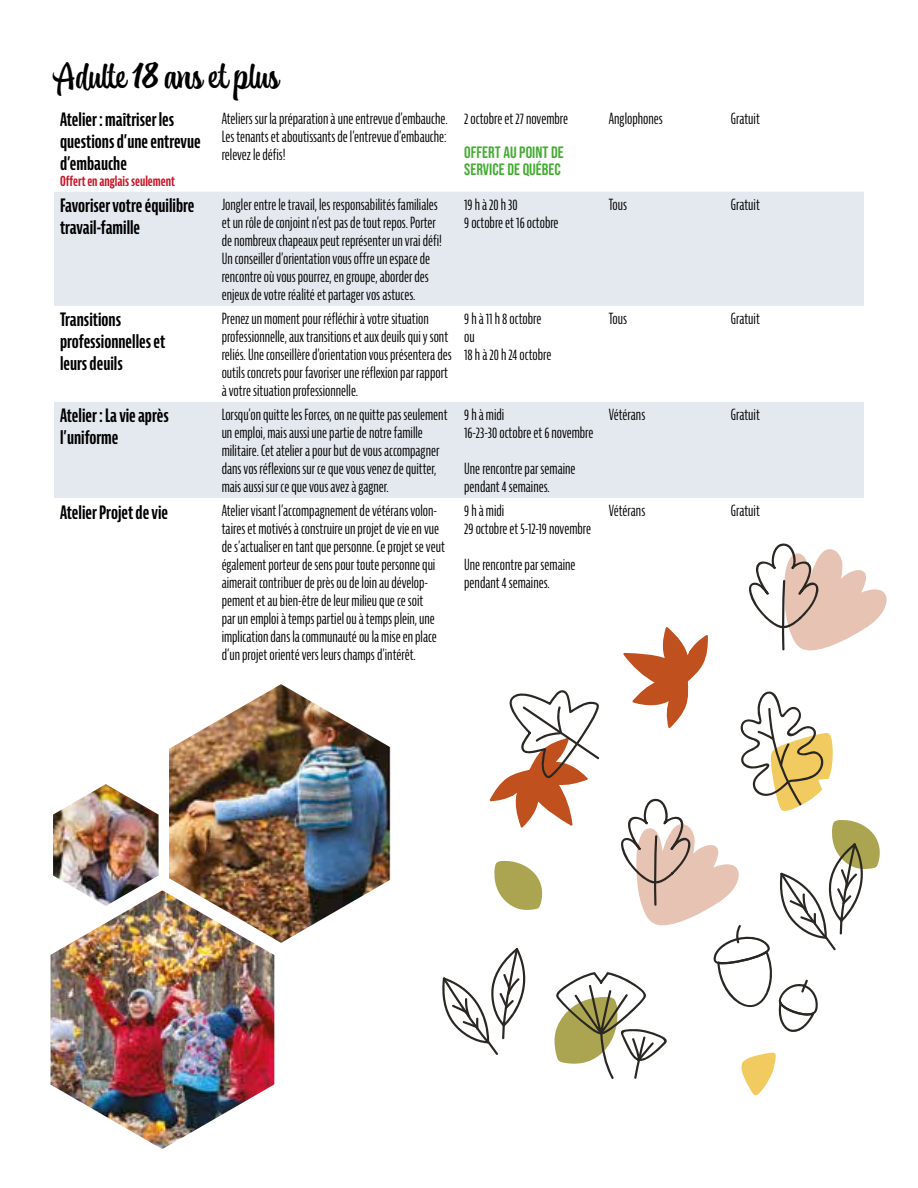
<style>
.page{position:relative;width:918px;height:1188px;background:#fff}
.page>*{position:absolute;margin:0;border:0;box-sizing:border-box;transform-origin:0 0}
.t1{font:33px "Atocha";color:#000}
.t2{font:700 extra-condensed 18px/21.6px "Bernina Sans";color:#000}
.t3{font:16.5px/16.5px "Bebas Neue Semi Rounded";color:#45ac34}
.t4{font:extra-condensed 15px/18px "Bernina Sans";color:#000}
.t5{font:700 extra-condensed 13.5px "Bernina Sans";color:#c91527}
</style>
<div class="page">
<svg style="left:54px;top:192px;width:810px;height:306px;fill:#e4e9ef"></svg>
<svg style="left:442px;top:543px;width:445px;height:552px"></svg>
<img style="left:51px;top:890px;width:223px;height:259px">
<img style="left:169px;top:684px;width:221px;height:259px">
<img style="left:53px;top:784px;width:106px;height:122px">
<h1 class="t1" style="left:54px;top:54px;width:226px">Adulte 18 ans et plus</h1>
<p class="t2" style="left:60px;top:110px;width:142px">Atelier : maîtriser les questions d’une entrevue d’embauche</p>
<p class="t5" style="left:60px;top:173px;width:117px">Offert en anglais seulement</p>
<p class="t4" style="left:222px;top:110px;width:228px;text-align:justify">Ateliers sur la préparation à une entrevue d’embauche.<br>Les tenants et aboutissants de l’entrevue d’embauche: relevez le défis!</p>
<p class="t4" style="left:464px;top:110px;width:105px">2 octobre et 27 novembre</p>
<p class="t3" style="left:464px;top:144px;width:101px">OFFERT AU POINT DE<br>SERVICE DE QUÉBEC</p>
<p class="t4" style="left:609px;top:110px;width:55px">Anglophones</p>
<p class="t4" style="left:731px;top:110px;width:31px">Gratuit</p>
<p class="t2" style="left:60px;top:195px;width:136px">Favoriser votre équilibre travail-famille</p>
<p class="t4" style="left:222px;top:196px;width:222px">Jongler entre le travail, les responsabilités familiales et un rôle de conjoint n’est pas de tout repos. Porter de nombreux chapeaux peut représenter un vrai défi!<br>Un conseiller d’orientation vous offre un espace de rencontre où vous pourrez, en groupe, aborder des enjeux de votre réalité et partager vos astuces.</p>
<p class="t4" style="left:464px;top:196px;width:96px">19 h à 20 h 30<br>9 octobre et 16 octobre</p>
<p class="t4" style="left:609px;top:196px;width:20px">Tous</p>
<p class="t4" style="left:731px;top:196px;width:31px">Gratuit</p>
<p class="t2" style="left:60px;top:310px;width:107px">Transitions professionnelles et leurs deuils</p>
<p class="t4" style="left:222px;top:310px;width:232px">Prenez un moment pour réfléchir à votre situation professionnelle, aux transitions et aux deuils qui y sont reliés. Une conseillère d’orientation vous présentera des outils concrets pour favoriser une réflexion par rapport à votre situation professionnelle.</p>
<p class="t4" style="left:464px;top:310px;width:89px">9 h à 11 h 8 octobre ou<br>18 h à 20 h 24 octobre</p>
<p class="t4" style="left:609px;top:310px;width:20px">Tous</p>
<p class="t4" style="left:731px;top:310px;width:31px">Gratuit</p>
<p class="t2" style="left:60px;top:406px;width:110px">Atelier : La vie après l’uniforme</p>
<p class="t4" style="left:222px;top:406px;width:227px">Lorsqu’on quitte les Forces, on ne quitte pas seulement un emploi, mais aussi une partie de notre famille militaire. Cet atelier a pour but de vous accompagner dans vos réflexions sur ce que vous venez de quitter, mais aussi sur ce que vous avez à gagner.</p>
<p class="t4" style="left:464px;top:406px;width:131px">9 h à midi<br>16-23-30 octobre et 6 novembre</p>
<p class="t4" style="left:609px;top:406px;width:38px">Vétérans</p>
<p class="t4" style="left:731px;top:406px;width:31px">Gratuit</p>
<p class="t4" style="left:464px;top:460px;width:113px">Une rencontre par semaine pendant 4 semaines.</p>
<p class="t2" style="left:60px;top:502px;width:110px">Atelier Projet de vie</p>
<p class="t4" style="left:222px;top:502px;width:225px">Atelier visant l’accompagnement de vétérans volon&shy;taires et motivés à construire un projet de vie en vue de s’actualiser en tant que personne. Ce projet se veut également porteur de sens pour toute personne qui aimerait contribuer de près ou de loin au dévelop&shy;pement et au bien-être de leur milieu que ce soit<br>par un emploi à temps partiel ou à temps plein, une implication dans la communauté ou la mise en place d’un projet orienté vers leurs champs d’intérêt.</p>
<p class="t4" style="left:464px;top:502px;width:128px">9 h à midi<br>29 octobre et 5-12-19 novembre</p>
<p class="t4" style="left:464px;top:556px;width:113px">Une rencontre par semaine pendant 4 semaines.</p>
<p class="t4" style="left:609px;top:502px;width:38px">Vétérans</p>
<p class="t4" style="left:731px;top:502px;width:31px">Gratuit</p>
</div>
